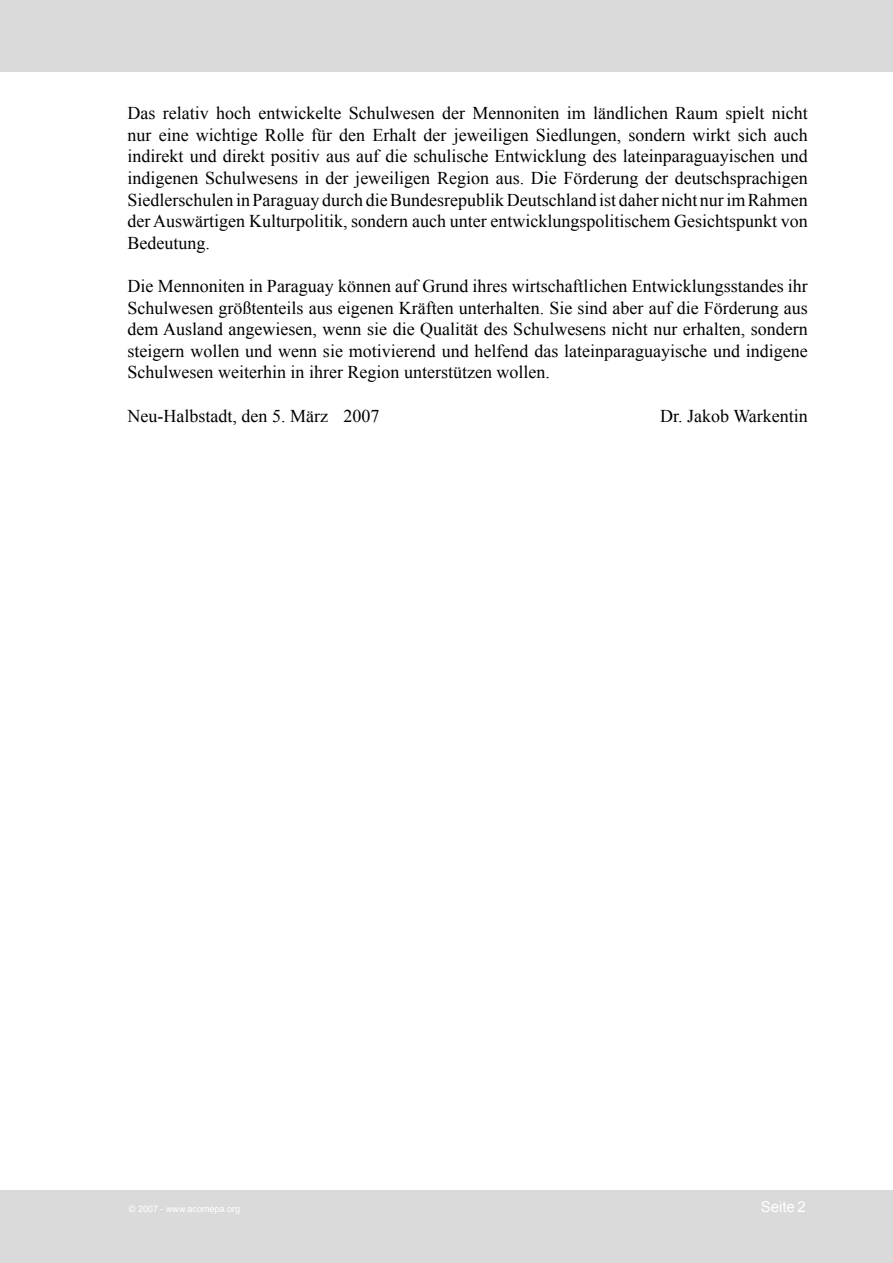
<style>
.page{position:relative;width:893px;height:1263px;background:#fff}
.page>*{position:absolute;margin:0;border:0;box-sizing:border-box;transform-origin:0 0}
.t1{font:18px/21.6px "Times New Roman";color:#000;text-align:justify}
.t2{font:15px "Arial";color:#fff}
.t3{font:9px "Arial";color:#fff}
</style>
<div class="page">
<div style="left:0;top:1190px;width:893px;height:73px;background:#dadada"></div>
<div style="left:0;top:0;width:893px;height:72px;background:#dadada"></div>
<p class="t1" style="left:128px;top:102px;width:682px">Das relativ hoch entwickelte Schulwesen der Mennoniten im ländlichen Raum spielt nicht nur eine wichtige Rolle für den Erhalt der jeweiligen Siedlungen, sondern wirkt sich auch indirekt und direkt positiv aus auf die schulische Entwicklung des lateinparaguayischen und indigenen Schulwesens in der jeweiligen Region aus. Die Förderung der deutschsprachigen Siedlerschulen in Paraguay durch die Bundesrepublik Deutschland ist daher nicht nur im Rahmen der Auswärtigen Kulturpolitik, sondern auch unter entwicklungspolitischem Gesichtspunkt von Bedeutung.</p>
<p class="t1" style="left:128px;top:275px;width:682px">Die Mennoniten in Paraguay können auf Grund ihres wirtschaftlichen Entwicklungsstandes ihr Schulwesen größtenteils aus eigenen Kräften unterhalten. Sie sind aber auf die Förderung aus dem Ausland angewiesen, wenn sie die Qualität des Schulwesens nicht nur erhalten, sondern steigern wollen und wenn sie motivierend und helfend das lateinparaguayische und indigene Schulwesen weiterhin in ihrer Region unterstützen wollen.</p>
<p class="t1" style="left:128px;top:404px;width:254px">Neu-Halbstadt, den 5. März 2007</p>
<p class="t1" style="left:660px;top:404px;width:149px">Dr. Jakob Warkentin</p>
<p class="t3" style="left:129px;top:1203px;width:113px">© 2007 - www.acomepa.org</p>
<p class="t2" style="left:761px;top:1197px;width:47px">Seite 2</p>
</div>
